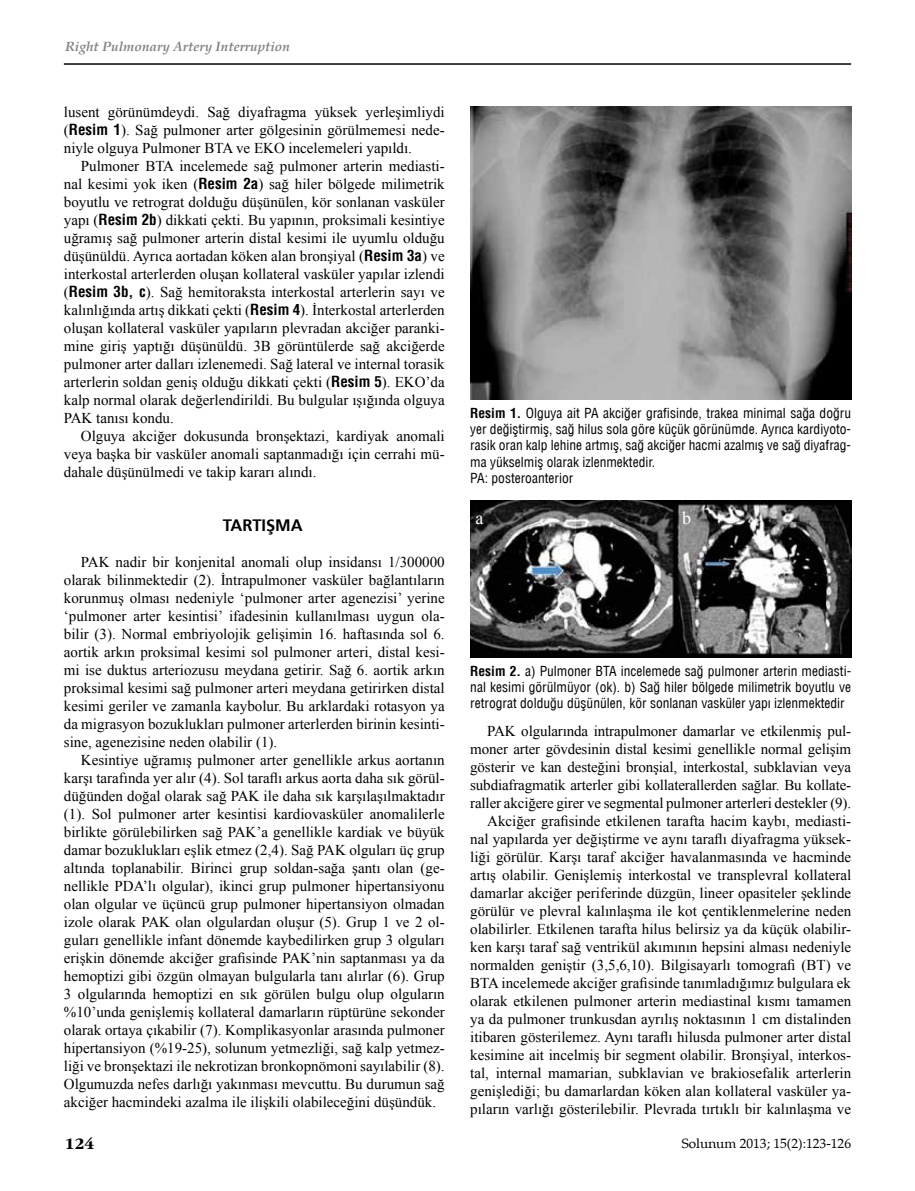
<style>
.page{position:relative;width:915px;height:1191px;background:#fff}
.page>*{position:absolute;margin:0;border:0;box-sizing:border-box;transform-origin:0 0}
.t1{font:18px "Times New Roman";color:#fff}
.t2{font:700 16.5px "Frutiger LT Std";color:#000}
.t3{font:700 16.5px "ITC Garamond Std";color:#000}
.t4{font:15px/18px "Times New Roman";color:#000;text-align:justify}
.t5{font:condensed 13.5px/16.2px "Helvetica LT Std";color:#000}
.t6{font:italic 700 13.5px "Palatino LT Std";color:#808285}
.t7{font:13.5px "Palatino LT Std";color:#000}
.s1{font-family:"Helvetica LT Std";font-weight:700;font-stretch:condensed}
.s2{font-weight:700}
</style>
<div class="page">
<hr style="left:64px;top:63px;width:786px;height:2px;background:#000">
<img style="left:470px;top:106px;width:380px;height:293px">
<img style="left:470px;top:500px;width:380px;height:157px">
<p class="t6" style="left:65px;top:38px;width:226px">Right Pulmonary Artery Interruption</p>
<p class="t4" style="left:64px;top:102px;width:382px">lusent görünümdeydi. Sağ diyafragma yüksek yerleşimliydi (<span class="s1">Resim 1</span>). Sağ pulmoner arter gölgesinin görülmemesi nede&shy;niyle olguya Pulmoner BTA ve EKO incelemeleri yapıldı.</p>
<p class="t4" style="left:64px;top:156px;width:382px;text-indent:17px">Pulmoner BTA incelemede sağ pulmoner arterin mediasti&shy;nal kesimi yok iken (<span class="s1">Resim 2a</span>) sağ hiler bölgede milimetrik boyutlu ve retrograt dolduğu düşünülen, kör sonlanan vasküler yapı (<span class="s1">Resim 2b</span>) dikkati çekti. Bu yapının, proksimali kesintiye uğramış sağ pulmoner arterin distal kesimi ile uyumlu olduğu düşünüldü. Ayrıca aortadan köken alan bronşiyal (<span class="s1">Resim 3a</span>) ve interkostal arterlerden oluşan kollateral vasküler yapılar izlendi (<span class="s1">Resim 3b, c</span>). Sağ hemitoraksta interkostal arterlerin sayı ve kalınlığında artış dikkati çekti (<span class="s1">Resim 4</span>). İnterkostal arterlerden oluşan kollateral vasküler yapıların plevradan akciğer paranki&shy;mine giriş yaptığı düşünüldü. 3B görüntülerde sağ akciğerde pulmoner arter dalları izlenemedi. Sağ lateral ve internal torasik arterlerin soldan geniş olduğu dikkati çekti (<span class="s1">Resim 5</span>). EKO’da kalp normal olarak değerlendirildi. Bu bulgular ışığında olguya PAK tanısı kondu.</p>
<p class="t4" style="left:64px;top:426px;width:382px;text-indent:17px">Olguya akciğer dokusunda bronşektazi, kardiyak anomali veya başka bir vasküler anomali saptanmadığı için cerrahi mü&shy;dahale düşünülmedi ve takip kararı alındı.</p>
<p class="t2" style="left:223px;top:515px;width:81px">TARTIŞMA</p>
<p class="t4" style="left:64px;top:552px;width:382px;text-indent:17px">PAK nadir bir konjenital anomali olup insidansı 1/300000 olarak bilinmektedir (2). İntrapulmoner vasküler bağlantıların korunmuş olması nedeniyle ‘pulmoner arter agenezisi’ yerine ‘pulmoner arter kesintisi’ ifadesinin kullanılması uygun ola&shy;bilir (3). Normal embriyolojik gelişimin 16. haftasında sol 6. aortik arkın proksimal kesimi sol pulmoner arteri, distal kesi&shy;mi ise duktus arteriozusu meydana getirir. Sağ 6. aortik arkın proksimal kesimi sağ pulmoner arteri meydana getirirken distal kesimi geriler ve zamanla kaybolur. Bu arklardaki rotasyon ya da migrasyon bozuklukları pulmoner arterlerden birinin kesinti&shy;sine, agenezisine neden olabilir (1).</p>
<p class="t4" style="left:64px;top:750px;width:382px;text-indent:17px">Kesintiye uğramış pulmoner arter genellikle arkus aortanın karşı tarafında yer alır (4). Sol taraflı arkus aorta daha sık görül&shy;düğünden doğal olarak sağ PAK ile daha sık karşılaşılmaktadır (1). Sol pulmoner arter kesintisi kardiovasküler anomalilerle birlikte görülebilirken sağ PAK’a genellikle kardiak ve büyük damar bozuklukları eşlik etmez (2,4). Sağ PAK olguları üç grup altında toplanabilir. Birinci grup soldan-sağa şantı olan (ge&shy;nellikle PDA’lı olgular), ikinci grup pulmoner hipertansiyonu olan olgular ve üçüncü grup pulmoner hipertansiyon olmadan izole olarak PAK olan olgulardan oluşur (5). Grup 1 ve 2 ol&shy;guları genellikle infant dönemde kaybedilirken grup 3 olguları erişkin dönemde akciğer grafisinde PAK’nin saptanması ya da hemoptizi gibi özgün olmayan bulgularla tanı alırlar (6). Grup 3 olgularında hemoptizi en sık görülen bulgu olup olguların %10’unda genişlemiş kollateral damarların rüptürüne sekonder olarak ortaya çıkabilir (7). Komplikasyonlar arasında pulmoner hipertansiyon (%19-25), solunum yetmezliği, sağ kalp yetmez&shy;liği ve bronşektazi ile nekrotizan bronkopnömoni sayılabilir (8).<br>Olgumuzda nefes darlığı yakınması mevcuttu. Bu durumun sağ akciğer hacmindeki azalma ile ilişkili olabileceğini düşündük.</p>
<p class="t5" style="left:470px;top:405px;width:382px"><span class="s2">Resim 1.</span> Olguya ait PA akciğer grafisinde, trakea minimal sağa doğru yer değiştirmiş, sağ hilus sola göre küçük görünümde. Ayrıca kardiyoto&shy;rasik oran kalp lehine artmış, sağ akciğer hacmi azalmış ve sağ diyafrag&shy;ma yükselmiş olarak izlenmektedir.<br>PA: posteroanterior</p>
<p class="t1" style="left:475px;top:506px;width:9px">a</p>
<p class="t1" style="left:682px;top:506px;width:10px">b</p>
<p class="t5" style="left:470px;top:663px;width:382px;text-align:justify"><span class="s2">Resim 2.</span> a) Pulmoner BTA incelemede sağ pulmoner arterin mediasti&shy;nal kesimi görülmüyor (ok). b) Sağ hiler bölgede milimetrik boyutlu ve retrograt dolduğu düşünülen, kör sonlanan vasküler yapı izlenmektedir</p>
<p class="t4" style="left:470px;top:721px;width:382px;text-align:right">PAK olgularında intrapulmoner damarlar ve etkilenmiş pul&shy;moner arter gövdesinin distal kesimi genellikle normal gelişim gösterir ve kan desteğini bronşial, interkostal, subklavian veya subdiafragmatik arterler gibi kollaterallerden sağlar. Bu kollate&shy;raller akciğere girer ve segmental pulmoner arterleri destekler (9).<br>Akciğer grafisinde etkilenen tarafta hacim kaybı, mediasti&shy;nal yapılarda yer değiştirme ve aynı taraflı diyafragma yüksek&shy;liği görülür. Karşı taraf akciğer havalanmasında ve hacminde artış olabilir. Genişlemiş interkostal ve transplevral kollateral damarlar akciğer periferinde düzgün, lineer opasiteler şeklinde görülür ve plevral kalınlaşma ile kot çentiklenmelerine neden olabilirler. Etkilenen tarafta hilus belirsiz ya da küçük olabilir&shy;ken karşı taraf sağ ventrikül akımının hepsini alması nedeniyle normalden geniştir (3,5,6,10). Bilgisayarlı tomografi (BT) ve BTA incelemede akciğer grafisinde tanımladığımız bulgulara ek olarak etkilenen pulmoner arterin mediastinal kısmı tamamen ya da pulmoner trunkusdan ayrılış noktasının 1 cm distalinden itibaren gösterilemez. Aynı taraflı hilusda pulmoner arter distal kesimine ait incelmiş bir segment olabilir. Bronşiyal, interkos&shy;tal, internal mamarian, subklavian ve brakiosefalik arterlerin genişlediği; bu damarlardan köken alan kollateral vasküler ya&shy;pıların varlığı gösterilebilir. Plevrada tırtıklı bir kalınlaşma ve</p>
<p class="t3" style="left:65px;top:1134px;width:31px">124</p>
<p class="t7" style="left:681px;top:1135px;width:171px">Solunum 2013; 15(2):123-126</p>
</div>
